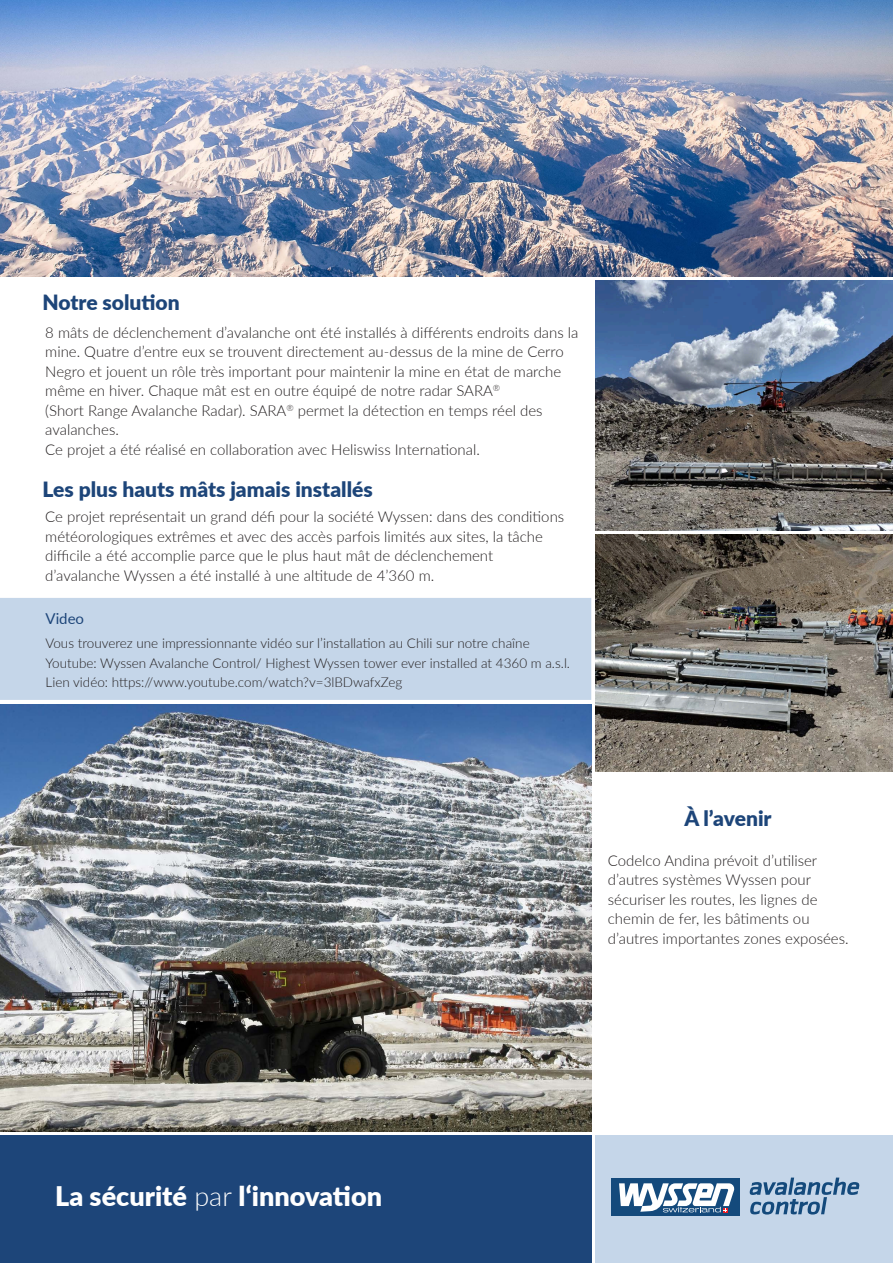
<style>
.page{position:relative;width:893px;height:1263px;background:#fff}
.page>*{position:absolute;margin:0;border:0;box-sizing:border-box;transform-origin:0 0}
.t1{font:900 27px "Lato";color:#fff}
.t2{font:900 21px "Lato";color:#1d4579}
.t3{font:300 15px/19.5px "Lato";color:#231f20}
.t4{font:15px "Lato";color:#1d4579}
.t5{font:300 13.5px/19.5px "Lato";color:#231f20}
.s1{font-weight:300}
</style>
<div class="page">
<div style="left:0;top:598px;width:591px;height:102px;background:#c5d6e9"></div>
<div style="left:0;top:1135px;width:591px;height:128px;background:#1d4579"></div>
<div style="left:595px;top:1135px;width:298px;height:128px;background:#c5d6e9"></div>
<div style="left:612px;top:1178px;width:128px;height:37px;background:#144a7c"></div>
<svg style="left:750px;top:1177px;width:109px;height:37px"></svg>
<svg style="left:619px;top:1183px;width:116px;height:29px"></svg>
<img style="left:595px;top:534px;width:298px;height:237px">
<img style="left:595px;top:281px;width:298px;height:249px">
<img style="left:0;top:0;width:893px;height:276px">
<img style="left:0;top:704px;width:591px;height:427px">
<h2 class="t2" style="left:43px;top:287px;width:139px">Notre solution</h2>
<p class="t3" style="left:45px;top:322px;width:535px">8 mâts de déclenchement d’avalanche ont été installés à différents endroits dans la mine. Quatre d’entre eux se trouvent directement au-dessus de la mine de Cerro Negro et jouent un rôle très important pour maintenir la mine en état de marche même en hiver. Chaque mât est en outre équipé de notre radar SARA<sup>®<br></sup>(Short Range Avalanche Radar). SARA<sup>®</sup> permet la détection en temps réel des avalanches.<br>Ce projet a été réalisé en collaboration avec Heliswiss International.</p>
<h2 class="t2" style="left:43px;top:473px;width:332px">Les plus hauts mâts jamais installés</h2>
<p class="t3" style="left:45px;top:506px;width:520px">Ce projet représentait un grand défi pour la société Wyssen: dans des conditions météorologiques extrêmes et avec des accès parfois limités aux sites, la tâche difficile a été accomplie parce que le plus haut mât de déclenchement d’avalanche Wyssen a été installé à une altitude de 4’360 m.</p>
<p class="t4" style="left:46px;top:608px;width:40px">Video</p>
<p class="t5" style="left:46px;top:633px;width:526px">Vous trouverez une impressionnante vidéo sur l’installation au Chili sur notre chaîne<br>Youtube: Wyssen Avalanche Control/ Highest Wyssen tower ever installed at 4360 m a.s.l.<br>Lien vidéo: https://www.youtube.com/watch?v=3lBDwafxZeg</p>
<h2 class="t2" style="left:684px;top:803px;width:89px">À l’avenir</h2>
<p class="t3" style="left:608px;top:850px;width:242px">Codelco Andina prévoit d’utiliser d’autres systèmes Wyssen pour sécuriser les routes, les lignes de chemin de fer, les bâtiments ou d’autres importantes zones exposées.</p>
<h1 class="t1" style="left:55px;top:1175px;width:328px">La sécurité <span class="s1">par</span> l‘innovation</h1>
</div>
